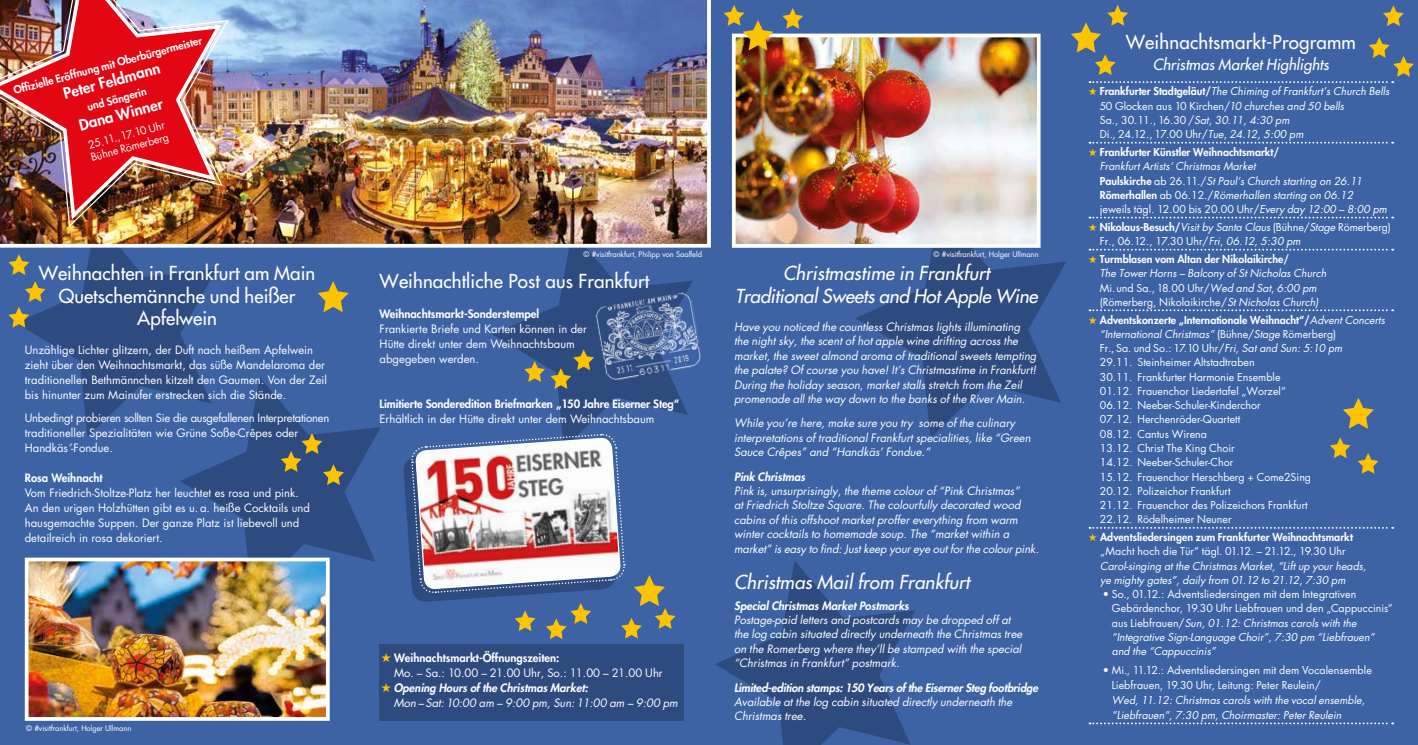
<style>
.page{position:relative;width:1418px;height:745px;background:#fff}
.page>*{position:absolute;margin:0;border:0;box-sizing:border-box;transform-origin:0 0}
.t1{font:18.75px/22.5px "Futura";letter-spacing:.005em;color:#fff;text-align:center}
.t2{font:italic 18.75px/22.5px "Futura";letter-spacing:.005em;color:#fff;text-align:center}
.t3{font:italic 15px "Futura";color:#fff}
.t4{font:800 15px "Futura";color:#fff}
.t5{font:italic 11.25px/14.4px "Futura";color:#fff}
.t6{font:11.25px/15px "Futura";color:#fff}
.t7{font:italic 800 11.25px "Futura";letter-spacing:-.01em;color:#fff}
.t8{font:800 11.25px "Futura";letter-spacing:-.01em;color:#fff}
.t9{font:10.62px/14.2px "Futura";color:#fff}
.t10{font:italic 10.62px/14.2px "Futura";color:#fff}
.t11{font:800 10.62px/14.2px "Futura";letter-spacing:.005em;color:#fff;text-align:center}
.t12{font:7.5px "Futura";letter-spacing:-.01em;color:#fff}
.s1{font-style:italic}
.s2{color:#fcc400}
.s3{font-weight:800}
.s4{font-weight:800;font-style:normal}
.s5{font-style:normal}
.s6{font-weight:400}
</style>
<div class="page">
<div style="left:0;top:0;width:1417px;height:744px;background:#3d63a5"></div>
<div style="left:379px;top:643px;width:305px;height:77px;background:#2e4b80"></div>
<svg style="left:492px;top:247px;width:201px;height:168px"></svg>
<svg style="left:180px;top:378px;width:201px;height:184px"></svg>
<svg style="left:16px;top:247px;width:201px;height:189px"></svg>
<svg style="left:856px;top:207px;width:210px;height:231px"></svg>
<img style="left:0;top:0;width:711px;height:247px">
<img style="left:737px;top:39px;width:298px;height:204px">
<div style="left:732px;top:34px;width:308px;height:214px;border:4px solid #fff"></div>
<svg style="left:9px;top:281px;width:37px;height:46px"></svg>
<svg style="left:9px;top:254px;width:20px;height:21px"></svg>
<svg style="left:782px;top:8px;width:21px;height:21px"></svg>
<svg style="left:281px;top:433px;width:63px;height:51px;background:#515f6a"></svg>
<svg style="left:715px;top:561px;width:200px;height:183px"></svg>
<svg style="left:1071px;top:5px;width:342px;height:78px"></svg>
<svg style="left:1089px;top:142px;width:304px;height:1px"></svg>
<svg style="left:1089px;top:216px;width:304px;height:2px"></svg>
<svg style="left:1089px;top:248px;width:304px;height:2px"></svg>
<svg style="left:1089px;top:309px;width:304px;height:2px"></svg>
<svg style="left:1089px;top:526px;width:304px;height:2px"></svg>
<svg style="left:1089px;top:722px;width:304px;height:1px"></svg>
<svg style="left:1343px;top:398px;width:30px;height:30px"></svg>
<img style="left:30px;top:562px;width:295px;height:153px">
<div style="left:25px;top:557px;width:305px;height:163px;border:4px solid #fff"></div>
<img style="left:594px;top:291px;width:107px;height:92px">
<svg style="left:1358px;top:453px;width:20px;height:20px"></svg>
<svg style="left:1330px;top:437px;width:20px;height:21px"></svg>
<svg style="left:724px;top:5px;width:49px;height:45px"></svg>
<svg style="left:524px;top:349px;width:70px;height:39px"></svg>
<svg style="left:317px;top:281px;width:32px;height:31px"></svg>
<img style="left:0;top:0;width:230px;height:228px">
<svg style="left:403px;top:412px;width:272px;height:226px"></svg>
<p class="t11" style="left:12px;top:83px;width:196px;rotate:-15deg">Offi zielle Eröffnung mit Oberbürgermeister</p>
<h2 class="t4" style="left:61px;top:84px;width:101px;rotate:-15deg">Peter Feldmann</h2>
<p class="t11" style="left:86px;top:100px;width:62px;rotate:-15deg">und Sängerin</p>
<h2 class="t4" style="left:77px;top:116px;width:88px;rotate:-15deg">Dana Winner</h2>
<p class="t9" style="left:86px;top:139px;width:81px;line-height:12.5px;rotate:-15deg">25.11.,17.10 Uhr<br>Bühne Römerberg</p>
<h1 class="t1" style="left:39px;top:262px;width:278px">Weihnachten in Frankfurt am Main<br>Quetschemännche und heißer<br>Apfelwein</h1>
<p class="t6" style="left:25px;top:342px;width:304px">Unzählige Lichter glitzern, der Duft nach heißem Apfelwein zieht über den Weihnachtsmarkt, das süße Mandelaroma der traditionellen Bethmännchen kitzelt den Gaumen. Von der Zeil bis hinunter zum Mainufer erstrecken sich die Stände.</p>
<p class="t6" style="left:25px;top:410px;width:306px">Unbedingt probieren sollten Sie die ausgefallenen Interpretationen traditioneller Spezialitäten wie Grüne Soße-Crêpes oder<br>Handkäs<span class="s1">’</span>-Fondue.</p>
<p class="t8" style="left:25px;top:470px;width:79px">Rosa Weihnacht</p>
<p class="t6" style="left:25px;top:485px;width:287px">Vom Friedrich-Stoltze-Platz her leuchtet es rosa und pink.<br>An den urigen Holzhütten gibt es u. a. heiße Cocktails und hausgemachte Suppen. Der ganze Platz ist liebevoll und detailreich in rosa dekoriert.</p>
<p class="t12" style="left:26px;top:722px;width:106px">© #visitfrankfurt, Holger Ullmann</p>
<p class="t12" style="left:583px;top:249px;width:120px">© #visitfrankfurt, Philipp von Saalfeld</p>
<h1 class="t1" style="left:379px;top:269px;width:271px">Weihnachtliche Post aus Frankfurt</h1>
<p class="t8" style="left:379px;top:306px;width:161px">Weihnachtsmarkt-Sonderstempel</p>
<p class="t6" style="left:379px;top:321px;width:209px">Frankierte Briefe und Karten können in der<br>Hütte direkt unter dem Weihnachtsbaum abgegeben werden.</p>
<p class="t8" style="left:379px;top:396px;width:301px">Limitierte Sonderedition Briefmarken „150 Jahre Eiserner Steg“</p>
<p class="t6" style="left:379px;top:411px;width:276px">Erhältlich in der Hütte direkt unter dem Weihnachtsbaum</p>
<p class="t6" style="left:394px;top:649px;width:270px;text-indent:-13px"><span class="s2">★</span> <span class="s3">Weihnachtsmarkt-Öffnungszeiten:<br></span>Mo. – Sa.: 10.00 – 21.00 Uhr, So.: 11.00 – 21.00 Uhr</p>
<p class="t5" style="left:394px;top:679px;width:285px;line-height:15px;text-indent:-13px"><span class="s2">★</span> <span class="s3">Opening Hours of the Christmas Market:<br></span>Mon – Sat: 10:00 am – 9:00 pm, Sun: 11:00 am – 9:00 pm</p>
<p class="t12" style="left:933px;top:249px;width:106px">© #visitfrankfurt, Holger Ullmann</p>
<h1 class="t2" style="left:735px;top:262px;width:304px">Christmastime in Frankfurt<br>Traditional Sweets and Hot Apple Wine</h1>
<p class="t5" style="left:734px;top:319px;width:304px">Have you noticed the countless Christmas lights illuminating the night sky, the scent of hot apple wine drifting across the market, the sweet almond aroma of traditional sweets tempting the palate? Of course you have! It’s Christmastime in Frankfurt!<br>During the holiday season, market stalls stretch from the Zeil promenade all the way down to the banks of the River Main.</p>
<p class="t5" style="left:734px;top:416px;width:298px">While you’re here, make sure you try some of the culinary interpretations of traditional Frankfurt specialities, like “Green<br>Sauce Crêpes” and “Handkäs’ Fondue.”</p>
<p class="t7" style="left:734px;top:469px;width:73px">Pink Christmas</p>
<p class="t5" style="left:734px;top:483px;width:306px">Pink is, unsurprisingly, the theme colour of “Pink Christmas”<br>at Friedrich Stoltze Square. The colourfully decorated wood cabins of this offshoot market proffer everything from warm winter cocktails to homemade soup. The “market within a market” is easy to find: Just keep your eye out for the colour pink.</p>
<h1 class="t2" style="left:734px;top:570px;width:237px">Christmas Mail from Frankfurt</h1>
<p class="t7" style="left:734px;top:598px;width:176px">Special Christmas Market Postmarks</p>
<p class="t5" style="left:734px;top:612px;width:290px">Postage-paid letters and postcards may be dropped off at the log cabin situated directly underneath the Christmas tree on the Romerberg where they’ll be stamped with the special “Christmas in Frankfurt” postmark.</p>
<p class="t7" style="left:734px;top:679px;width:305px">Limited-edition stamps: 150 Years of the Eiserner Steg footbridge</p>
<p class="t5" style="left:734px;top:694px;width:280px">Available at the log cabin situated directly underneath the<br>Christmas tree.</p>
<h1 class="t1" style="left:1125px;top:31px;width:232px">Weihnachtsmarkt-Programm</h1>
<h2 class="t3" style="left:1152px;top:55px;width:178px">Christmas Market Highlights</h2>
<p class="t10" style="left:1099px;top:84px;width:291px;text-indent:-11px"><span class="s2">★</span> <span class="s4">Frankfurter Stadtgeläut/</span>The Chiming of Frankfurt’s Church Bells <span class="s5">50 Glocken aus 10 Kirchen/</span>10 churches and 50 bells<br><span class="s5">Sa., 30.11., 16.30/</span>Sat<span class="s5">,</span> 30.11, 4:30 pm<br><span class="s5">Di., 24.12., 17.00 Uhr/</span>Tue<span class="s5">,</span> 24.12, 5:00 pm</p>
<p class="t10" style="left:1099px;top:145px;width:289px;text-indent:-11px"><span class="s2">★</span> <span class="s4">Frankfurter Künstler Weihnachtsmarkt/<br></span>Frankfurt Artists‘ Christmas Market<br><span class="s4">Paulskirche</span> <span class="s5">ab 26.11./</span>St Paul’s Church starting on 26.11<br><span class="s4">Römerhallen</span> <span class="s5">ab 06.12./</span>Römerhallen starting on 06.12 <span class="s5">jeweils tägl. 12.00 bis 20.00 Uhr/</span>Every day 12:00 – 8:00 pm</p>
<p class="t9" style="left:1099px;top:220px;width:293px;text-indent:-11px"><span class="s2">★</span> <span class="s3">Nikolaus-Besuch/</span><span class="s1">Visit by Santa Claus</span> (Bühne/<span class="s1">Stage</span> Römerberg)<br>Fr., 06.12., 17.30 Uhr/<span class="s1">Fri</span>, <span class="s1">06.12, 5:30 pm</span></p>
<p class="t10" style="left:1099px;top:252px;width:228px;text-indent:-11px"><span class="s2">★</span> <span class="s4">Turmblasen vom Altan der Nikolaikirche/<br></span>The Tower Horns – Balcony of St Nicholas Church <span class="s5">Mi.und Sa., 18.00 Uhr/</span>Wed and Sat<span class="s5">,</span> 6:00 pm <span class="s5">(Römerberg, Nikolaikirche/</span>St Nicholas Church)</p>
<p class="t9" style="left:1099px;top:312px;width:287px;text-indent:-11px"><span class="s2">★</span> <span class="s3">Adventskonzerte „Internationale Weihnacht“/</span><span class="s1">Advent Concerts “International Christmas”</span> (Bühne/<span class="s1">Stage</span> Römerberg)<br>Fr., Sa. und So.: 17.10 Uhr/<span class="s1">Fri, Sat and Sun: 5:10 pm<br></span>29.11. Steinheimer Altstadtraben<br>30.11. Frankfurter Harmonie Ensemble<br>01.12. Frauenchor Liedertafel „Worzel“<br>06.12. Neeber-Schuler-Kinderchor<br>07.12. Herchenröder-Quartett<br>08.12. Cantus Wirena<br>13.12. Christ The King Choir<br>14.12. Neeber-Schuler-Chor<br>15.12. Frauenchor Herschberg + Come2Sing<br>20.12. Polizeichor Frankfurt<br>21.12. Frauenchor des Polizeichors Frankfurt<br>22.12. Rödelheimer Neuner</p>
<p class="t11" style="left:1088px;top:529px;width:266px"><span class="s2">★</span> Adventsliedersingen zum Frankfurter Weihnachtsmarkt <span class="s6">„Macht hoch die Tür“ tägl. 01.12. – 21.12., 19.30 Uhr</span></p>
<p class="t10" style="left:1100px;top:558px;width:268px">Carol-singing at the Christmas Market, “Lift up your heads, ye mighty gates”, daily from 01.12 to 21.12, 7:30 pm</p>
<p class="t9" style="left:1111px;top:587px;width:282px;text-indent:-9px">• So., 01.12.: Adventsliedersingen mit dem Integrativen Gebärdenchor, 19.30 Uhr Liebfrauen und den „Cappuccinis“ aus Liebfrauen/<span class="s1">Sun, 01.12: Christmas carols with the “Integrative Sign-Language Choir”, 7:30 pm “Liebfrauen” and the “Cappuccinis”</span></p>
<p class="t9" style="left:1111px;top:662px;width:261px;line-height:15px;text-indent:-9px">• Mi., 11.12.: Adventsliedersingen mit dem Vocalensemble<br>Liebfrauen, 19.30 Uhr, Leitung: Peter Reulein/</p>
<p class="t10" style="left:1111px;top:692px;width:254px;line-height:15px">Wed, 11.12: Christmas carols with the vocal ensemble, “Liebfrauen”, 7:30 pm, Choirmaster: Peter Reulein</p>
</div>
